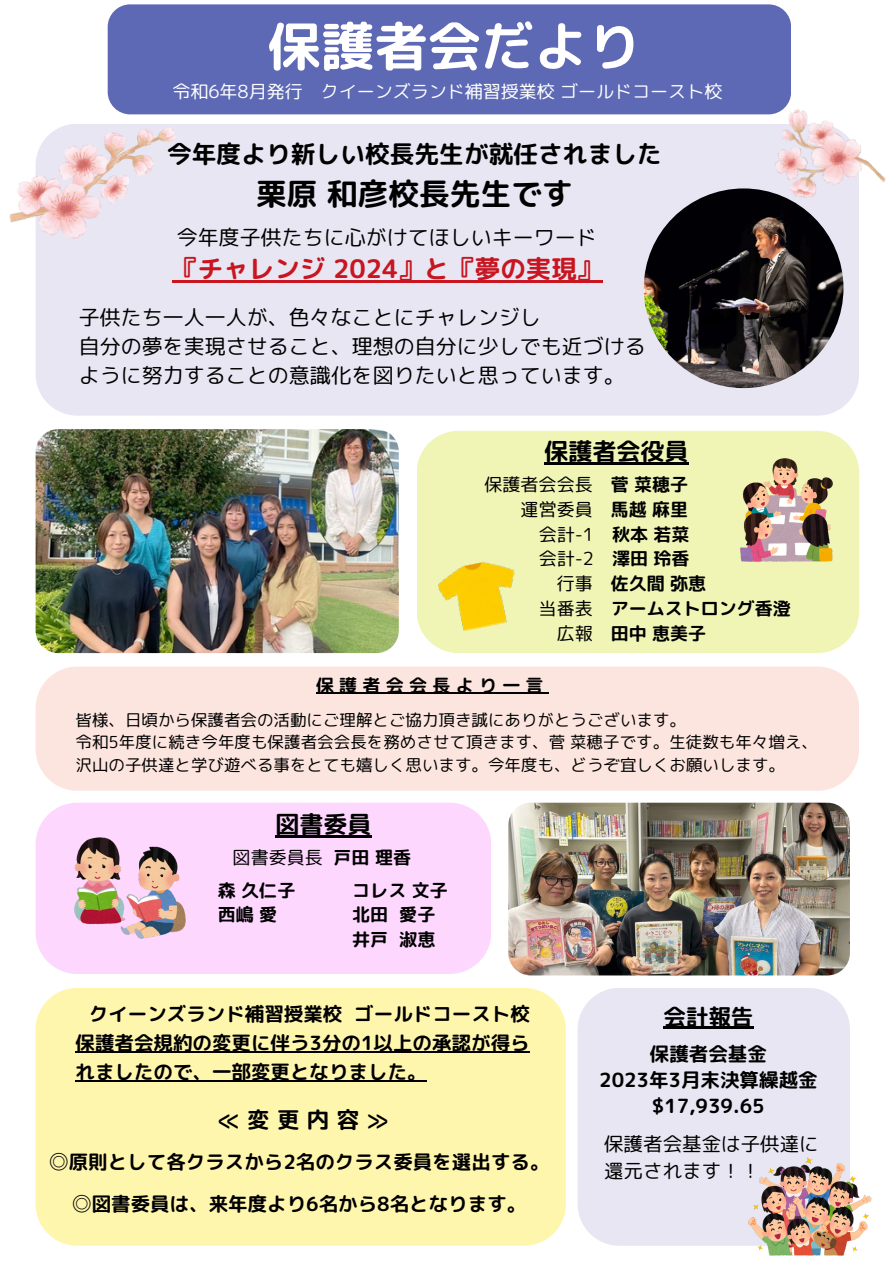
<style>
.page{position:relative;width:894px;height:1264px;background:#fff}
.page>*{position:absolute;margin:0;border:0;box-sizing:border-box;transform-origin:0 0}
.t1{font:53.25px "rounded mplus 1 p bold";color:#fff}
.t2{font:30.75px "rounded mplus 1 p bold";color:#000}
.t3{font:25.5px "rounded mplus 1 p bold";color:#c81520}
.t4{font:24.75px "rounded mplus 1 p bold";color:#000}
.t5{font:24px "rounded mplus 1 p bold";color:#000}
.t6{font:22.5px "rounded mplus 1 p bold";letter-spacing:.165em;color:#000}
.t7{font:21px/29.2px "rounded mplus 1 p regular";color:#000}
.t8{font:19.5px/29.2px "rounded mplus 1 p bold";color:#000;text-align:justify}
.t9{font:19.5px/27px "rounded mplus 1 p regular";color:#000}
.t10{font:18px/24.8px "rounded mplus 1 p bold";color:#000}
.t11{font:18px "rounded mplus 1 p regular";color:#000}
.t12{font:18px "rounded mplus 1 p regular";color:#fff}
.t13{font:18px "rounded mplus 1 p bold";letter-spacing:.295em;color:#000}
.t14{font:16.5px/22.5px "rounded mplus 1 p regular";color:#000}
.s1{font-family:"rounded mplus 1 p bold"}
.s2{font-family:"rounded mplus 1 p regular"}
.s3{font-family:"Noto Sans CJ Ksc";font-weight:700}
</style>
<div class="page">
<div style="left:417px;top:431px;width:441px;height:222px;background:#f0f5b6"></div>
<div style="left:36px;top:124px;width:822px;height:291px;background:#e7e6f2"></div>
<div style="left:36px;top:802px;width:455px;height:171px;background:#fed7fe"></div>
<img style="left:643px;top:188px;width:200px;height:200px;border-radius:50%">
<img style="left:508px;top:802px;width:341px;height:173px;border-radius:22px">
<img style="left:74px;top:838px;width:112px;height:100px">
<img style="left:9px;top:124px;width:180px;height:124px">
<img style="left:757px;top:96px;width:129px;height:121px">
<img style="left:36px;top:429px;width:363px;height:224px;border-radius:23px">
<div style="left:36px;top:666px;width:822px;height:124px;background:#fce5de"></div>
<img style="left:435px;top:556px;width:89px;height:78px">
<div style="left:36px;top:988px;width:529px;height:257px;background:#fff6ae"></div>
<div style="left:578px;top:988px;width:271px;height:257px;background:#e7e6f2"></div>
<img style="left:748px;top:1157px;width:122px;height:98px">
<img style="left:739px;top:458px;width:93px;height:103px">
<div style="left:108px;top:4px;width:683px;height:110px;background:#5d69b4;border-radius:22px"></div>
<hr style="left:544px;top:462px;width:144px;height:3px;background:#000">
<hr style="left:172px;top:280px;width:430px;height:2px;background:#c81520">
<hr style="left:275px;top:835px;width:96px;height:2px;background:#000">
<hr style="left:316px;top:693px;width:233px;height:1px;background:#000">
<hr style="left:75px;top:1051px;width:454px;height:1px;background:#000">
<hr style="left:75px;top:1080px;width:351px;height:1px;background:#000">
<hr style="left:663px;top:1026px;width:90px;height:2px;background:#000">
<p class="t1" style="left:268px;top:8px;width:374px">保護者会だより</p>
<h6 class="t12" style="left:172px;top:79px;width:551px">令和6年8月発行 クイーンズランド補習授業校ゴールドコースト校</h6>
<p class="t4" style="left:167px;top:137px;width:496px">今年度より新しい校長先生が就任されました</p>
<p class="t2" style="left:256px;top:172px;width:318px">栗原和彦校長先生です</p>
<p class="t7" style="left:177px;top:222px;width:421px">今年度子供たちに心がけてほしいキーワード</p>
<h5 class="t3" style="left:172px;top:251px;width:431px">『チャレンジ 2024』と『夢の実現』</h5>
<p class="t7" style="left:79px;top:302px;width:568px">子供たち一人一人が、色々なことにチャレンジし<br>自分の夢を実現させること、理想の自分に少しでも近づけるように努力することの意識化を図りたいと思っています。</p>
<h6 class="t5" style="left:544px;top:434px;width:145px">保護者会役員</h6>
<h2 class="t11" style="left:484px;top:471px;width:205px">保護者会会長 <span class="s1">菅菜穂子</span></h2>
<h2 class="t11" style="left:520px;top:496px;width:169px">運営委員 <span class="s1">馬越麻里</span></h2>
<h2 class="t11" style="left:538px;top:521px;width:152px">会計-1 <span class="s1">秋本若菜</span></h2>
<h2 class="t11" style="left:538px;top:546px;width:152px">会計-2 <span class="s1">澤田玲香</span></h2>
<h2 class="t10" style="left:556px;top:571px;width:151px"><span class="s2">行事</span> 佐久間弥恵</h2>
<h2 class="t10" style="left:538px;top:595px;width:254px"><span class="s2">当番表</span> アームストロング香澄</h2>
<h2 class="t10" style="left:556px;top:620px;width:151px"><span class="s2">広報</span> 田中恵美子</h2>
<p class="t13" style="left:316px;top:672px;width:229px">保護者会会長より一言</p>
<h2 class="t14" style="left:75px;top:708px;width:612px">皆様、日頃から保護者会の活動にご理解とご協力頂き誠にありがとうございます。</h2>
<h6 class="t14" style="left:75px;top:730px;width:744px">令和5年度に続き今年度も保護者会会長を務めさせて頂きます、菅菜穂子です。生徒数も年々増え、沢山の子供達と学び遊べる事をとても嬉しく思います。今年度も、どうぞ宜しくお願いします。</h6>
<p class="t5" style="left:275px;top:807px;width:97px">図書委員</p>
<h5 class="t11" style="left:232px;top:845px;width:92px">図書委員長</h5>
<h5 class="t10" style="left:333px;top:845px;width:79px">戸田理香</h5>
<p class="t10" style="left:218px;top:877px;width:79px">森久仁子西嶋愛</p>
<p class="t10" style="left:352px;top:877px;width:97px">コレス文子北田 愛子井戸 淑恵</p>
<h5 class="t8" style="left:75px;top:998px;width:456px;text-indent:13px">クイーンズランド補習授業校 ゴールドコースト校保護者会規約の変更に伴う3分の1以上の承認が得られましたので、一部変更となりました。</h5>
<h5 class="t6" style="left:218px;top:1103px;width:172px">≪変更内容≫</h5>
<h3 class="t8" style="left:49px;top:1146px;width:501px"><span class="s3">◎</span>原則として各クラスから2名のクラス委員を選出する。</h3>
<h5 class="t8" style="left:72px;top:1189px;width:455px"><span class="s3">◎</span>図書委員は、来年度より6名から8名となります。</h5>
<h3 class="t6" style="left:663px;top:1000px;width:91px">会計報告</h3>
<h5 class="t8" style="left:599px;top:1040px;width:220px;line-height:25.8px;text-align:center">保護者会基金<br>2023年3月末決算繰越金$17,939.65</h5>
<h2 class="t9" style="left:604px;top:1129px;width:216px">保護者会基金は子供達に還元されます！！</h2>
</div>
